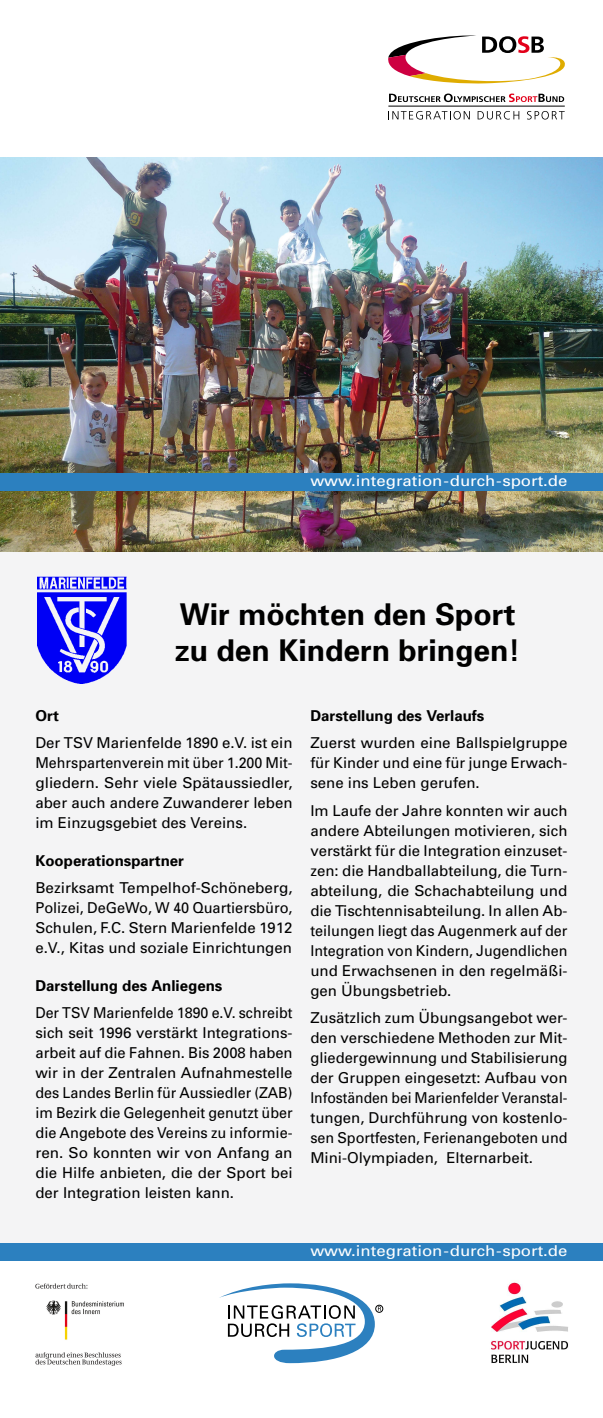
<style>
.page{position:relative;width:603px;height:1418px;background:#fff}
.page>*{position:absolute;margin:0;border:0;box-sizing:border-box;transform-origin:0 0}
.t1{font:700 30px/36px "Univers";color:#000}
.t2{font:15px/20px "Univers";color:#000;text-align:justify}
.t3{font:15px/20px "Univers";color:#000;text-align:justify;scale:.95 1}
.t4{font:700 15px "Univers";color:#000}
.t5{font:15px "Univers";color:#fff;scale:1.12 1}
</style>
<div class="page">
<div style="left:0;top:551px;width:602px;height:709px;background:#f4f4f5"></div>
<img style="left:0;top:157px;width:602px;height:394px">
<img style="left:37px;top:577px;width:89px;height:106px">
<div style="left:0;top:472px;width:602px;height:18px;background:#2c80bf"></div>
<div style="left:0;top:1242px;width:602px;height:18px;background:#2c80bf"></div>
<div style="left:375px;top:1304px;width:8px;height:8px;border:1px solid #000;border-radius:50%"></div>
<svg style="left:219px;top:1283px;width:162px;height:80px"></svg>
<img style="left:35px;top:1283px;width:89px;height:83px">
<hr style="left:388px;top:106px;width:176px;height:1px;background:#000">
<svg style="left:389px;top:94px;width:175px;height:8px"></svg>
<svg style="left:388px;top:35px;width:177px;height:49px"></svg>
<svg style="left:388px;top:111px;width:81px;height:8px"></svg>
<svg style="left:477px;top:111px;width:42px;height:8px"></svg>
<svg style="left:527px;top:111px;width:37px;height:8px"></svg>
<img style="left:491px;top:1282px;width:77px;height:81px">
<p class="t5" style="left:310px;top:471px;width:231px">www.integration-durch-sport.de</p>
<h1 class="t1" style="left:175px;top:595px;width:347px">Wir möchten den Sport zu den Kindern bringen!</h1>
<p class="t4" style="left:35px;top:706px;width:25px">Ort</p>
<p class="t2" style="left:35px;top:732px;width:258px">Der TSV Marienfelde 1890 e.V. ist ein Mehrspartenverein mit über 1.200 Mit&shy;gliedern. Sehr viele Spätaussiedler, aber auch andere Zuwanderer leben im Einzugsgebiet des Vereins.</p>
<p class="t4" style="left:35px;top:851px;width:150px">Kooperationspartner</p>
<p class="t2" style="left:35px;top:877px;width:258px">Bezirksamt Tempelhof-Schöneberg, Polizei, DeGeWo, W 40 Quartiersbüro, Schulen, F.C. Stern Marienfelde 1912 e.V., Kitas und soziale Einrichtungen</p>
<p class="t4" style="left:35px;top:976px;width:188px">Darstellung des Anliegens</p>
<p class="t3" style="left:35px;top:1002px;width:272px">Der TSV Marienfelde 1890 e.V. schreibt sich seit 1996 verstärkt Integrations&shy;arbeit auf die Fahnen. Bis 2008 haben wir in der Zentralen Aufnahmestelle des Landes Berlin für Aussiedler (ZAB) im Bezirk die Gelegenheit genutzt über die Angebote des Vereins zu informie&shy;ren. So konnten wir von Anfang an die Hilfe anbieten, die der Sport bei der Integration leisten kann.</p>
<p class="t4" style="left:310px;top:706px;width:175px">Darstellung des Verlaufs</p>
<p class="t2" style="left:310px;top:732px;width:258px">Zuerst wurden eine Ballspielgruppe für Kinder und eine für junge Erwach&shy;sene ins Leben gerufen.</p>
<p class="t2" style="left:310px;top:800px;width:258px">Im Laufe der Jahre konnten wir auch andere Abteilungen motivieren, sich verstärkt für die Integration einzuset&shy;zen: die Handballabteilung, die Turn&shy;abteilung, die Schachabteilung und die Tischtennisabteilung. In allen Ab&shy;teilungen liegt das Augenmerk auf der Integration von Kindern, Jugendlichen und Erwachsenen in den regelmäßi&shy;gen Übungsbetrieb.</p>
<p class="t2" style="left:310px;top:1007px;width:258px">Zusätzlich zum Übungsangebot wer&shy;den verschiedene Methoden zur Mit&shy;gliedergewinnung und Stabilisierung der Gruppen eingesetzt: Aufbau von Infoständen bei Marienfelder Veranstal&shy;tungen, Durchführung von kostenlo&shy;sen Sportfesten, Ferienangeboten und Mini-Olympiaden, Elternarbeit.</p>
<p class="t5" style="left:310px;top:1241px;width:231px">www.integration-durch-sport.de</p>
</div>
